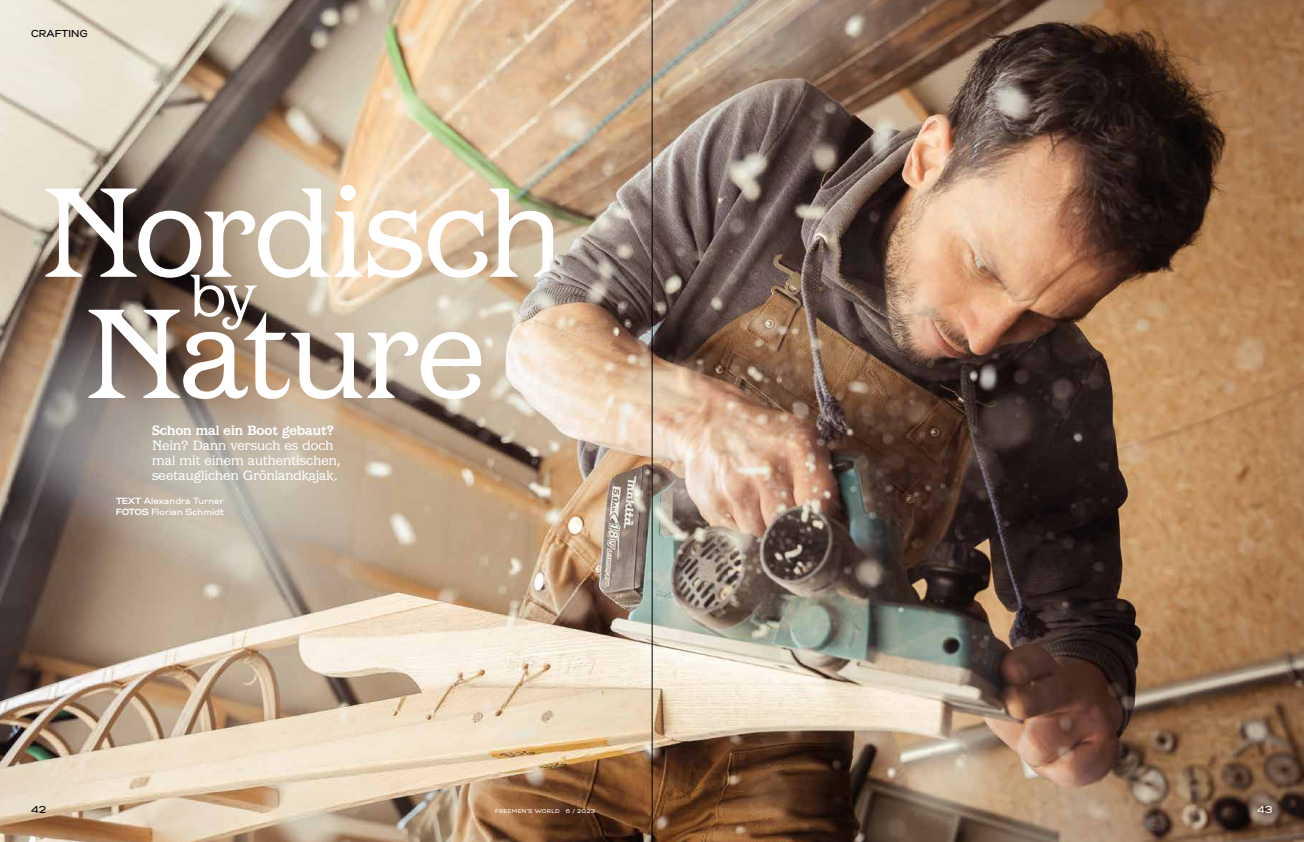
<style>
.page{position:relative;width:1304px;height:842px;background:#fff}
.page>*{position:absolute;margin:0;border:0;box-sizing:border-box;transform-origin:0 0}
.t1{font:132.3px "Barcelona ITC Std";letter-spacing:-.015em;color:#fff}
.t2{font:62.4px "Barcelona ITC Std";color:#fff}
.t3{font:14px/15px "Barcelona ITC Std";color:#fff}
.t4{font:700 14px "Barcelona ITC Std";color:#fff}
.t5{font:10px "Gabriel Sans Medium";color:#000}
.t6{font:10px "Gabriel Sans Medium";color:#fff}
.t7{font:9px/11px "Gabriel Sans Medium";color:#fff}
.t8{font:5.5px "Gabriel Sans Medium";letter-spacing:.06em;color:#fff}
.s1{font-family:"Gabriel Sans Bold"}
</style>
<div class="page">
<img style="left:0;top:0;width:652px;height:842px">
<img style="left:501px;top:209px;width:117px;height:271px">
<img style="left:653px;top:0;width:651px;height:842px">
<hr style="left:652px;top:0;width:1px;height:842px;background:#000">
<p class="t5" style="left:31px;top:27px;width:58px">CRAFTING</p>
<h1 class="t1" style="left:43px;top:159px;width:523px">Nordisch</h1>
<h2 class="t2" style="left:190px;top:261px;width:68px">by</h2>
<h1 class="t1" style="left:86px;top:280px;width:402px">Nature</h1>
<p class="t4" style="left:152px;top:422px;width:184px">Schon mal ein Boot gebaut?</p>
<p class="t3" style="left:152px;top:438px;width:190px">Nein? Dann versuch es doch mal mit einem authentischen, seetauglichen Grönlandkajak.</p>
<p class="t7" style="left:116px;top:495px;width:110px"><span class="s1">TEXT</span> Alexandra Turner<br><span class="s1">FOTOS</span> Florian Schmidt</p>
<p class="t5" style="left:31px;top:804px;width:17px">42</p>
<p class="t8" style="left:495px;top:808px;width:102px">FREEMEN’S WORLD 6 / 2023</p>
<p class="t6" style="left:1257px;top:804px;width:17px">43</p>
</div>
